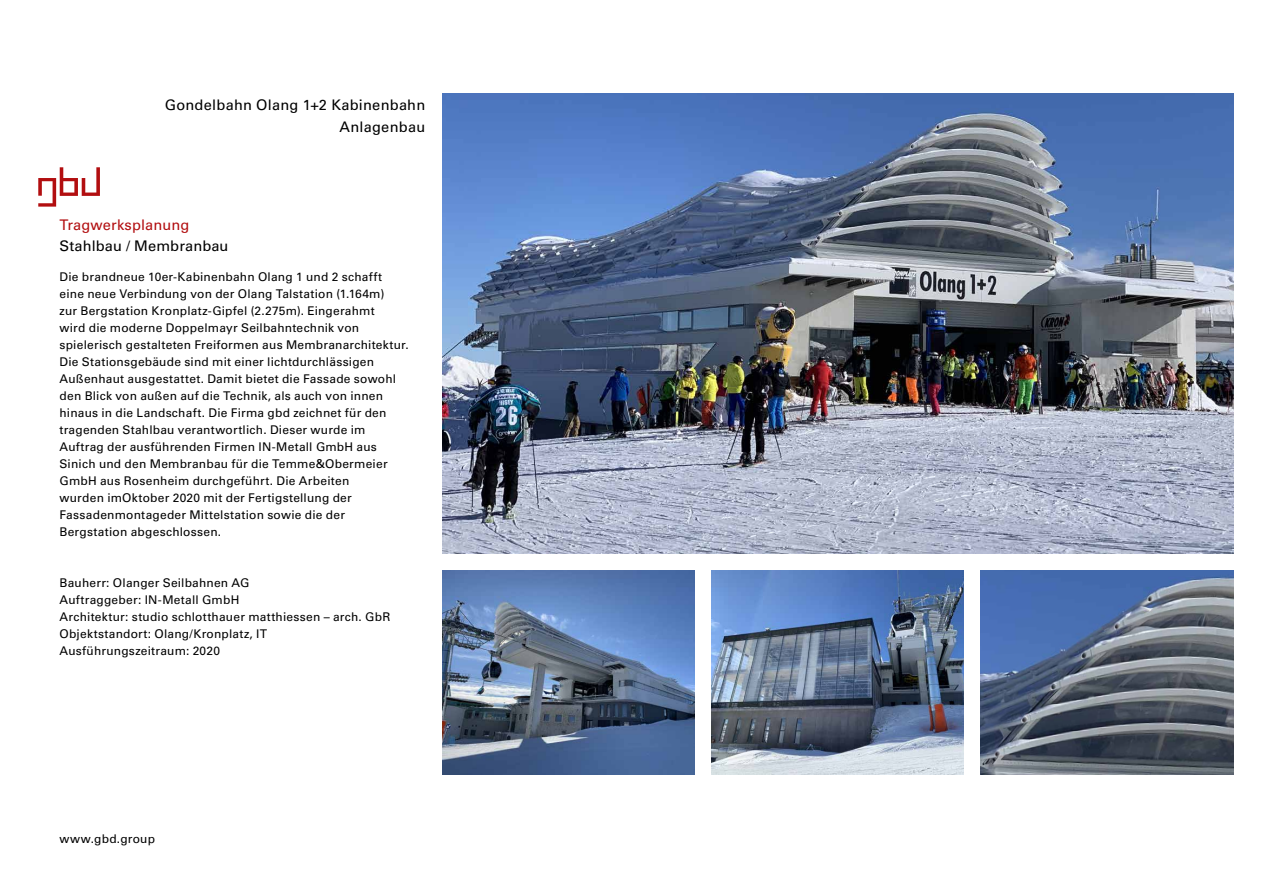
<style>
.page{position:relative;width:1263px;height:893px;background:#fff}
.page>*{position:absolute;margin:0;border:0;box-sizing:border-box;transform-origin:0 0}
.t1{font:14.7px "Univers LT Std";letter-spacing:.005em;color:#000}
.t2{font:14.7px "Univers LT Std";letter-spacing:.01em;color:#b20e10}
.t3{font:14.55px/21.8px "Univers LT Std";letter-spacing:.02em;color:#000;text-align:right}
.t4{font:12px/17.1px "Univers LT Std";letter-spacing:.015em;color:#000}
</style>
<div class="page">
<svg style="left:38px;top:167px;width:62px;height:40px"></svg>
<img style="left:442px;top:94px;width:791px;height:460px">
<img style="left:442px;top:570px;width:252px;height:205px">
<img style="left:711px;top:570px;width:253px;height:205px">
<img style="left:981px;top:570px;width:252px;height:205px">
<p class="t3" style="left:165px;top:94px;width:262px">Gondelbahn Olang 1+2 Kabinenbahn<br>Anlagenbau</p>
<p class="t2" style="left:60px;top:216px;width:131px">Tragwerksplanung</p>
<p class="t1" style="left:60px;top:237px;width:171px">Stahlbau / Membranbau</p>
<p class="t4" style="left:60px;top:268px;width:351px">Die brandneue 10er-Kabinenbahn Olang 1 und 2 schafft eine neue Verbindung von der Olang Talstation (1.164m)<br>zur Bergstation Kronplatz-Gipfel (2.275m). Eingerahmt<br>wird die moderne Doppelmayr Seilbahntechnik von spielerisch gestalteten Freiformen aus Membranarchitektur.<br>Die Stationsgebäude sind mit einer lichtdurchlässigen Außenhaut ausgestattet. Damit bietet die Fassade sowohl den Blick von außen auf die Technik, als auch von innen hinaus in die Landschaft. Die Firma gbd zeichnet für den tragenden Stahlbau verantwortlich. Dieser wurde im Auftrag der ausführenden Firmen IN-Metall GmbH aus Sinich und den Membranbau für die Temme&amp;Obermeier GmbH aus Rosenheim durchgeführt. Die Arbeiten<br>wurden imOktober 2020 mit der Fertigstellung der Fassadenmontageder Mittelstation sowie die der Bergstation abgeschlossen.</p>
<p class="t4" style="left:60px;top:575px;width:332px">Bauherr: Olanger Seilbahnen AG<br>Auftraggeber: IN-Metall GmbH<br>Architektur: studio schlotthauer matthiessen – arch. GbR Objektstandort: Olang/Kronplatz, IT Ausführungszeitraum: 2020</p>
<p class="t4" style="left:60px;top:830px;width:97px">www.gbd.group</p>
</div>
